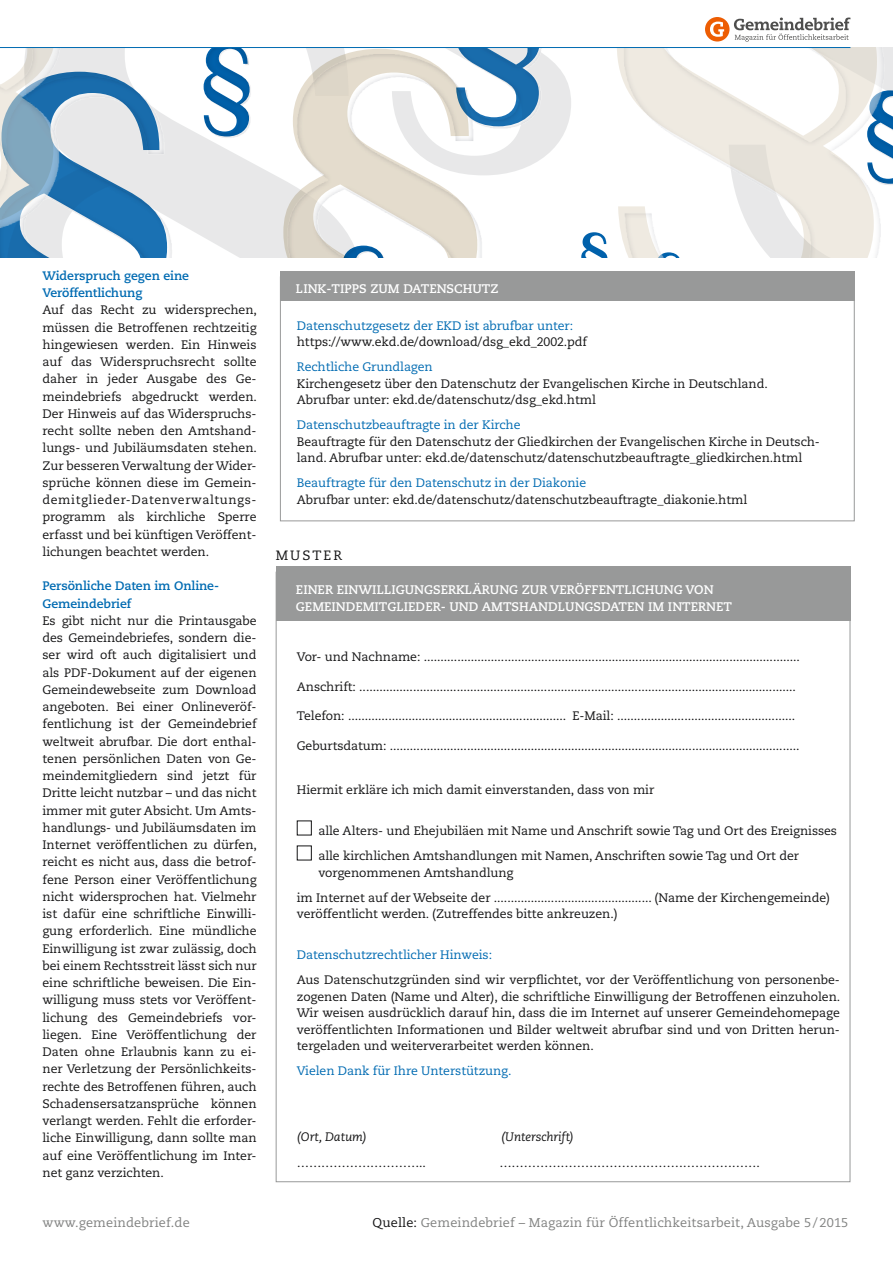
<style>
.page{position:relative;width:893px;height:1263px;background:#fff}
.page>*{position:absolute;margin:0;border:0;box-sizing:border-box;transform-origin:0 0}
.t1{font:13.5px "Caecilia LT Std";letter-spacing:.15em;color:#141415}
.t2{font:12.75px "Caecilia LT Std";letter-spacing:.01em;color:#818281}
.t3{font:700 12.45px/16.5px "Caecilia LT Std";color:#fff}
.t4{font:12.3px/17.2px "Caecilia LT Std";letter-spacing:-.005em;color:#141415}
.t5{font:12.3px "Caecilia LT Std";letter-spacing:-.005em;color:#006bb2}
.t6{font:700 12.3px/17.2px "Caecilia LT Std";letter-spacing:-.005em;color:#006bb2}
.t7{font:italic 12.3px "Caecilia LT Std";letter-spacing:-.005em;color:#141415}
.s1{color:#141415}
</style>
<div class="page">
<img style="left:167px;top:209px;width:76px;height:48px">
<svg style="left:204px;top:48px;width:46px;height:88px"></svg>
<svg style="left:283px;top:48px;width:269px;height:209px"></svg>
<svg style="left:0;top:48px;width:167px;height:209px"></svg>
<img style="left:552px;top:61px;width:56px;height:196px">
<svg style="left:617px;top:48px;width:93px;height:209px"></svg>
<hr style="left:0;top:47px;width:850px;height:1px;background:#006bb2">
<div style="left:276px;top:572px;width:574px;height:610px;background:#fff;border:1px solid #989999"></div>
<div style="left:280px;top:277px;width:575px;height:244px;background:#fff;border:1px solid #989999"></div>
<div style="left:276px;top:566px;width:574px;height:55px;background:#989999"></div>
<div style="left:280px;top:271px;width:575px;height:30px;background:#989999"></div>
<div style="left:297px;top:820px;width:15px;height:15px;border:1px solid #141415"></div>
<div style="left:297px;top:845px;width:15px;height:15px;border:1px solid #141415"></div>
<div style="left:705px;top:17px;width:24px;height:25px;background:#ed5d03;border-radius:50%"></div>
<svg style="left:710px;top:18px;width:183px;height:239px"></svg>
<p class="t6" style="left:43px;top:267px;width:148px">Widerspruch gegen eine<br>Veröffentlichung</p>
<p class="t4" style="left:43px;top:302px;width:216px;text-align:justify">Auf das Recht zu widersprechen, müssen die Betroffenen rechtzeitig hingewiesen werden. Ein Hinweis auf das Widerspruchsrecht sollte daher in jeder Ausgabe des Ge&shy;meindebriefs abgedruckt werden.<br>Der Hinweis auf das Widerspruchs&shy;recht sollte neben den Amtshand&shy;lungs- und Jubiläumsdaten stehen.<br>Zur besseren Verwaltung der Wider&shy;sprüche können diese im Gemein&shy;demitglieder-Datenverwaltungs&shy;programm als kirchliche Sperre erfasst und bei künftigen Veröffent&shy;lichungen beachtet werden.</p>
<p class="t6" style="left:43px;top:578px;width:178px">Persönliche Daten im Online-<br>Gemeindebrief</p>
<p class="t4" style="left:43px;top:612px;width:216px;text-align:justify">Es gibt nicht nur die Printausgabe des Gemeindebriefes, sondern die&shy;ser wird oft auch digitalisiert und als PDF-Dokument auf der eigenen Gemeindewebseite zum Download angeboten. Bei einer Onlineveröf&shy;fentlichung ist der Gemeindebrief weltweit abrufbar. Die dort enthal&shy;tenen persönlichen Daten von Ge&shy;meindemitgliedern sind jetzt für Dritte leicht nutzbar – und das nicht immer mit guter Absicht. Um Amts&shy;handlungs- und Jubiläumsdaten im Internet veröffentlichen zu dürfen, reicht es nicht aus, dass die betrof&shy;fene Person einer Veröffentlichung nicht widersprochen hat. Vielmehr ist dafür eine schriftliche Einwilli&shy;gung erforderlich. Eine mündliche Einwilligung ist zwar zulässig, doch bei einem Rechtsstreit lässt sich nur eine schriftliche beweisen. Die Ein&shy;willigung muss stets vor Veröffent&shy;lichung des Gemeindebriefs vor&shy;liegen. Eine Veröffentlichung der Daten ohne Erlaubnis kann zu ei&shy;ner Verletzung der Persönlichkeits&shy;rechte des Betroffenen führen, auch Schadensersatzansprüche können verlangt werden. Fehlt die erforder&shy;liche Einwilligung, dann sollte man auf eine Veröffentlichung im Inter&shy;net ganz verzichten.</p>
<p class="t3" style="left:296px;top:280px;width:204px">LINK-TIPPS ZUM DATENSCHUTZ</p>
<p class="t5" style="left:297px;top:318px;width:278px">Datenschutzgesetz der EKD ist abrufbar unter:</p>
<p class="t4" style="left:297px;top:334px;width:292px">https://www.ekd.de/download/dsg_ekd_2002.pdf</p>
<p class="t5" style="left:297px;top:360px;width:137px">Rechtliche Grundlagen</p>
<p class="t4" style="left:297px;top:375px;width:472px;line-height:16.5px">Kirchengesetz über den Datenschutz der Evangelischen Kirche in Deutschland.<br>Abrufbar unter: ekd.de/datenschutz/dsg_ekd.html</p>
<p class="t5" style="left:297px;top:418px;width:225px">Datenschutzbeauftragte in der Kirche</p>
<p class="t4" style="left:297px;top:433px;width:525px;line-height:16.5px">Beauftragte für den Datenschutz der Gliedkirchen der Evangelischen Kirche in Deutsch&shy;land. Abrufbar unter: ekd.de/datenschutz/datenschutzbeauftragte_gliedkirchen.html</p>
<p class="t5" style="left:297px;top:476px;width:291px">Beauftragte für den Datenschutz in der Diakonie</p>
<p class="t4" style="left:297px;top:491px;width:452px">Abrufbar unter: ekd.de/datenschutz/datenschutzbeauftragte_diakonie.html</p>
<p class="t1" style="left:276px;top:547px;width:68px">MUSTER</p>
<p class="t3" style="left:296px;top:582px;width:438px">EINER EINWILLIGUNGSERKLÄRUNG ZUR VERÖFFENTLICHUNG VON<br>GEMEINDEMITGLIEDER- UND AMTSHANDLUNGSDATEN IM INTERNET</p>
<p class="t4" style="left:297px;top:649px;width:505px">Vor- und Nachname: ................................................................................................................</p>
<p class="t4" style="left:297px;top:678px;width:501px">Anschrift: ..................................................................................................................................</p>
<p class="t4" style="left:297px;top:708px;width:500px">Telefon: ................................................................. E-Mail: .....................................................</p>
<p class="t4" style="left:297px;top:737px;width:504px">Geburtsdatum: ..........................................................................................................................</p>
<p class="t4" style="left:297px;top:781px;width:359px">Hiermit erkläre ich mich damit einverstanden, dass von mir</p>
<p class="t4" style="left:318px;top:819px;width:520px;line-height:25px">alle Alters- und Ehejubiläen mit Name und Anschrift sowie Tag und Ort des Ereignisses alle kirchlichen Amtshandlungen mit Namen, Anschriften sowie Tag und Ort der</p>
<p class="t4" style="left:297px;top:860px;width:535px;line-height:25px;text-indent:22px">vorgenommenen Amtshandlung<br>im Internet auf der Webseite der ............................................... (Name der Kirchengemeinde)</p>
<p class="t4" style="left:297px;top:906px;width:322px">veröffentlicht werden. (Zutreffendes bitte ankreuzen.)</p>
<p class="t5" style="left:297px;top:948px;width:197px">Datenschutzrechtlicher Hinweis:</p>
<p class="t4" style="left:297px;top:972px;width:545px;line-height:16.5px;text-align:justify">Aus Datenschutzgründen sind wir verpflichtet, vor der Veröffentlichung von personenbe&shy;zogenen Daten (Name und Alter), die schriftliche Einwilligung der Betroffenen einzuholen.<br>Wir weisen ausdrücklich darauf hin, dass die im Internet auf unserer Gemeindehomepage veröffentlichten Informationen und Bilder weltweit abrufbar sind und von Dritten herun&shy;tergeladen und weiterverarbeitet werden können.</p>
<p class="t5" style="left:297px;top:1064px;width:216px">Vielen Dank für Ihre Unterstützung.</p>
<p class="t7" style="left:297px;top:1130px;width:72px">(Ort, Datum)</p>
<p class="t7" style="left:501px;top:1130px;width:74px">(Unterschrift)</p>
<p class="t4" style="left:297px;top:1154px;width:131px">…………………………..</p>
<p class="t4" style="left:499px;top:1154px;width:262px">……………………………………………………….</p>
<p class="t2" style="left:43px;top:1215px;width:149px">www.gemeindebrief.de</p>
<p class="t2" style="left:373px;top:1215px;width:477px"><span class="s1">Quelle:</span> Gemeindebrief – Magazin für Öffentlichkeitsarbeit, Ausgabe 5 / 2015</p>
</div>
